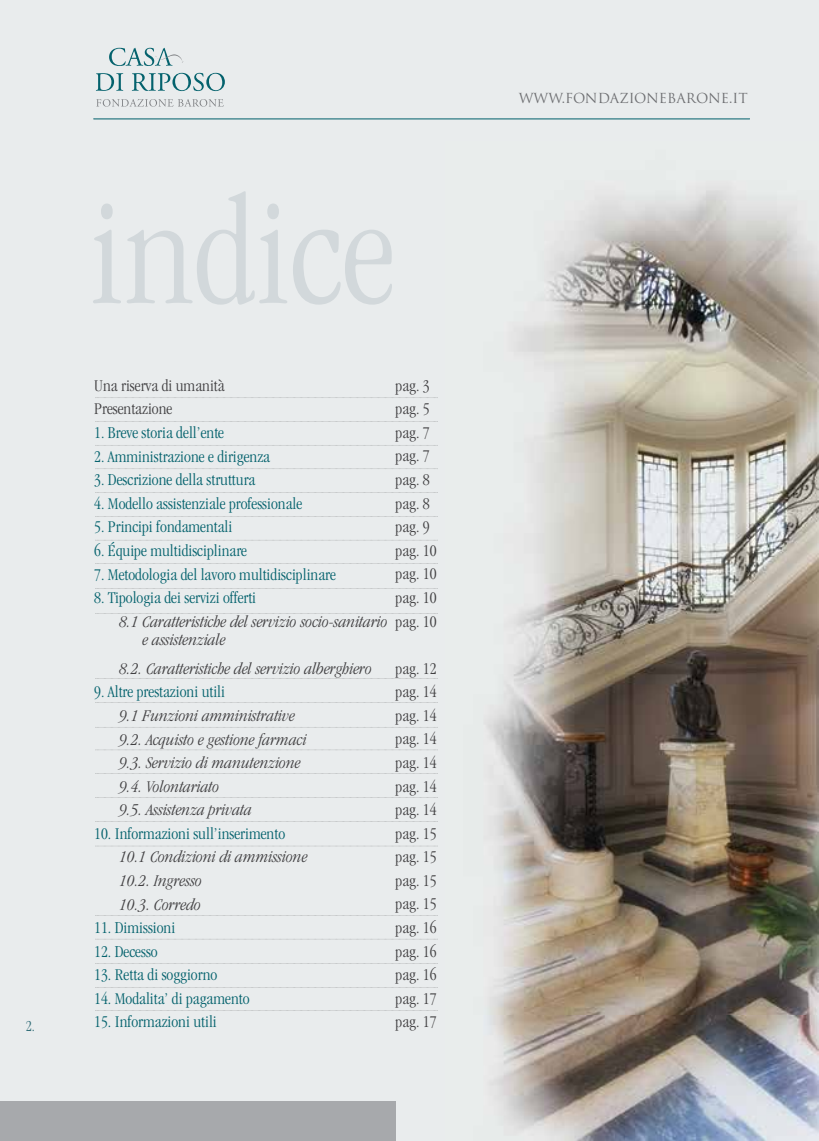
<style>
.page{position:relative;width:819px;height:1141px;background:#e9eced}
.page>*{position:absolute;margin:0;border:0;box-sizing:border-box;transform-origin:0 0}
.t1{font:300 condensed 157.5px "Garamond";color:#d2d8db}
.t2{font:300 condensed 16.97px "Garamond";color:#04626d;scale:1.04 1}
.t3{font:italic 300 condensed 16.97px/23.6px "Garamond";color:#414042;scale:1.04 1}
.t4{font:300 condensed 16.97px/23.6px "Garamond";color:#414042;scale:1.04 1}
.t5{font:300 condensed 15.75px "Garamond";color:#2f6c76}
.t6{font:13.47px "Trajan Pro";color:#6d6e71}
</style>
<div class="page">
<div style="left:0;top:1101px;width:395px;height:40px;background:#a7a9ac"></div>
<svg style="left:93px;top:118px;width:656px;height:2px"></svg>
<svg style="left:95px;top:421px;width:343px;height:1px"></svg>
<svg style="left:95px;top:445px;width:343px;height:1px"></svg>
<svg style="left:95px;top:492px;width:343px;height:1px"></svg>
<svg style="left:95px;top:516px;width:343px;height:1px"></svg>
<svg style="left:95px;top:540px;width:343px;height:1px"></svg>
<svg style="left:95px;top:588px;width:343px;height:1px"></svg>
<svg style="left:95px;top:613px;width:343px;height:1px"></svg>
<svg style="left:95px;top:678px;width:343px;height:1px"></svg>
<svg style="left:95px;top:702px;width:343px;height:1px"></svg>
<svg style="left:95px;top:727px;width:343px;height:1px"></svg>
<svg style="left:95px;top:750px;width:343px;height:1px"></svg>
<svg style="left:95px;top:773px;width:343px;height:1px"></svg>
<svg style="left:95px;top:797px;width:343px;height:1px"></svg>
<svg style="left:95px;top:821px;width:343px;height:1px"></svg>
<svg style="left:95px;top:846px;width:343px;height:1px"></svg>
<svg style="left:95px;top:915px;width:343px;height:1px"></svg>
<svg style="left:95px;top:939px;width:343px;height:1px"></svg>
<svg style="left:95px;top:963px;width:343px;height:1px"></svg>
<svg style="left:95px;top:987px;width:343px;height:1px"></svg>
<svg style="left:95px;top:1010px;width:343px;height:1px"></svg>
<img style="left:485px;top:190px;width:334px;height:951px">
<svg style="left:96px;top:73px;width:27px;height:18px"></svg>
<svg style="left:131px;top:73px;width:94px;height:18px"></svg>
<svg style="left:96px;top:99px;width:128px;height:8px"></svg>
<svg style="left:109px;top:48px;width:73px;height:18px"></svg>
<p class="t5" style="left:26px;top:1018px;width:11px">2.</p>
<h1 class="t1" style="left:89px;top:168px;width:308px">indice</h1>
<p class="t4" style="left:94px;top:374px;width:127px">Una riserva di umanità<br>Presentazione</p>
<p class="t2" style="left:94px;top:423px;width:126px">1. Breve storia dell’ente</p>
<p class="t2" style="left:94px;top:447px;width:170px">2. Amministrazione e dirigenza</p>
<p class="t2" style="left:94px;top:471px;width:156px">3. Descrizione della struttura</p>
<p class="t2" style="left:94px;top:494px;width:201px">4. Modello assistenziale professionale</p>
<p class="t2" style="left:94px;top:518px;width:134px">5. Principi fondamentali</p>
<p class="t2" style="left:94px;top:541px;width:148px">6. Équipe multidisciplinare</p>
<p class="t2" style="left:94px;top:565px;width:234px">7. Metodologia del lavoro multidisciplinare</p>
<p class="t2" style="left:94px;top:589px;width:157px">8. Tipologia dei servizi offerti</p>
<p class="t3" style="left:142px;top:612px;width:237px;line-height:18.4px;text-indent:-23px">8.1 Caratteristiche del servizio socio-sanitario e assistenziale</p>
<p class="t3" style="left:119px;top:657px;width:244px">8.2. Caratteristiche del servizio alberghiero</p>
<p class="t2" style="left:94px;top:683px;width:127px">9. Altre prestazioni utili</p>
<p class="t3" style="left:119px;top:704px;width:182px">9.1 Funzioni amministrative<br>9.2. Acquisto e gestione farmaci<br>9.3. Servizio di manutenzione<br>9.4. Volontariato<br>9.5. Assistenza privata</p>
<p class="t2" style="left:94px;top:824px;width:185px">10. Informazioni sull’inserimento</p>
<p class="t3" style="left:119px;top:845px;width:183px">10.1 Condizioni di ammissione<br>10.2. Ingresso<br>10.3. Corredo</p>
<p class="t2" style="left:94px;top:919px;width:79px">11. Dimissioni</p>
<p class="t2" style="left:94px;top:942px;width:62px">12. Decesso</p>
<p class="t2" style="left:94px;top:966px;width:120px">13. Retta di soggiorno</p>
<p class="t2" style="left:94px;top:989px;width:151px">14. Modalita’ di pagamento</p>
<p class="t2" style="left:94px;top:1013px;width:119px">15. Informazioni utili</p>
<p class="t4" style="left:395px;top:374px;width:41px">pag. 3 pag. 5 pag. 7 pag. 7 pag. 8 pag. 8 pag. 9 pag. 10 pag. 10 pag. 10 pag. 10</p>
<p class="t4" style="left:395px;top:657px;width:41px;text-align:justify">pag. 12 pag. 14 pag. 14 pag. 14 pag. 14 pag. 14 pag. 14 pag. 15 pag. 15 pag. 15 pag. 15 pag. 16 pag. 16 pag. 16 pag. 17 pag. 17</p>
<p class="t6" style="left:518px;top:90px;width:230px">WWW.FONDAZIONEBARONE.IT</p>
</div>
